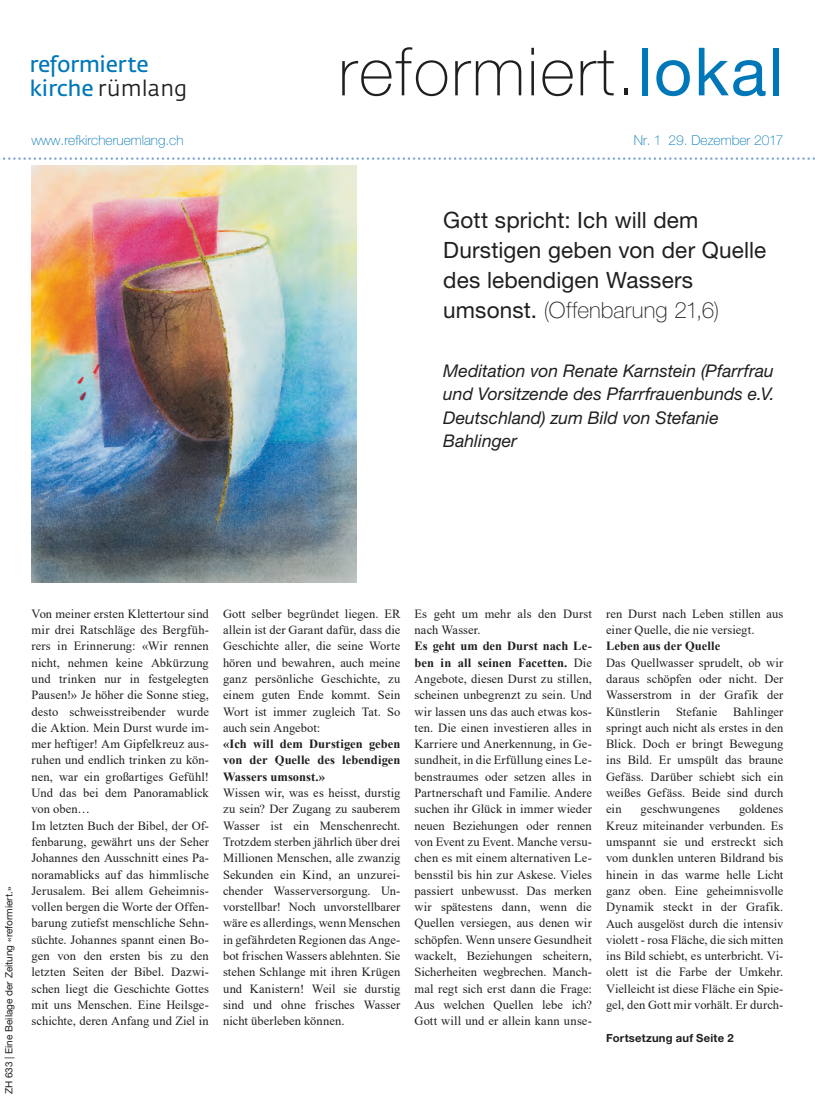
<style>
.page{position:relative;width:815px;height:1105px;background:#fff}
.page>*{position:absolute;margin:0;border:0;box-sizing:border-box;transform-origin:0 0}
.t1{font:100 66.62px "Helvetica Neue LT Std";letter-spacing:.03em;color:#1f1f1e}
._04_Haupttitel{font:22.5px/30px "Helvetica Neue LT Std";letter-spacing:.005em;color:#1f1f1e}
._04_Haupttitel-2{font:100 22.5px "Helvetica Neue LT Std";letter-spacing:.01em;color:#1f1f1e}
.t2{font:21.75px/24.5px "Fedra Sans";letter-spacing:-.02em;color:#0077b8}
._12_Quote{font:italic 17.5px/23.5px "Helvetica Neue LT Std";color:#1f1f1e}
.t3{font:100 13.75px "Helvetica Neue LT Std";color:#0077b8}
._00_Fliesstext{font:12.5px/16.2px "Times New Roman";letter-spacing:.005em;color:#1f1f1e;text-align:justify}
._00_Fliesstext-2{font:700 12.5px/16.2px "Times New Roman";letter-spacing:.005em;color:#1f1f1e;text-align:justify}
._01_Lead{font:700 11.25px "Helvetica Neue LT Std";letter-spacing:.02em;color:#1f1f1e}
.t4{font:10px "Helvetica Neue LT Std";color:#1f1f1e}
.s1{color:#1f1f1e}
.s2{font-weight:400;color:#0077b8}
.s3{font-weight:400}
.s4{font-weight:700}
</style>
<div class="page">
<svg style="left:0;top:157px;width:815px;height:3px"></svg>
<img style="left:32px;top:165px;width:325px;height:417px">
<p class="t2" style="left:29px;top:52px;width:159px">reformierte kirche <span class="s1">rümlang</span></p>
<p class="t1" style="left:338px;top:34px;width:446px">reformiert.<span class="s2">lokal</span></p>
<p class="t3" style="left:32px;top:132px;width:153px">www.refkircheruemlang.ch</p>
<p class="t3" style="left:633px;top:132px;width:151px">Nr. 1 29. Dezember 2017</p>
<p class="_04_Haupttitel" style="left:443px;top:205px;width:256px">Gott spricht: Ich will dem</p>
<p class="_04_Haupttitel" style="left:443px;top:235px;width:324px">Durstigen geben von der Quelle des lebendigen Wassers</p>
<p class="_04_Haupttitel-2" style="left:443px;top:297px;width:277px"><span class="s3">umsonst.</span> (Offenbarung 21,6)</p>
<p class="_12_Quote" style="left:443px;top:358px;width:332px">Meditation von Renate Karnstein (Pfarrfrau</p>
<p class="_12_Quote" style="left:443px;top:382px;width:333px">und Vorsitzende des Pfarrfrauenbunds e.V.<br>Deutschland) zum Bild von Stefanie</p>
<p class="_12_Quote" style="left:443px;top:429px;width:75px">Bahlinger</p>
<p class="t4" style="left:3px;top:1094px;width:209px;rotate:-90deg">ZH 633 | Eine Beilage der Zeitung «reformiert.»</p>
<p class="_00_Fliesstext" style="left:32px;top:605px;width:179px">Von meiner ersten Klettertour sind mir drei Ratschläge des Bergfüh&shy;rers in Erinnerung: «Wir rennen nicht, nehmen keine Abkürzung und trinken nur in festgelegten Pausen!» Je höher die Sonne stieg, desto schweisstreibender wurde die Aktion. Mein Durst wurde im&shy;mer heftiger! Am Gipfelkreuz aus&shy;ruhen und endlich trinken zu kön&shy;nen, war ein großartiges Gefühl!<br>Und das bei dem Panoramablick von oben…</p>
<p class="_00_Fliesstext" style="left:32px;top:817px;width:179px">Im letzten Buch der Bibel, der Of&shy;fenbarung, gewährt uns der Seher Johannes den Ausschnitt eines Pa&shy;noramablicks auf das himmlische Jerusalem. Bei allem Geheimnis&shy;vollen bergen die Worte der Offen&shy;barung zutiefst menschliche Sehn&shy;süchte. Johannes spannt einen Bo&shy;gen von den ersten bis zu den letzten Seiten der Bibel. Dazwi&shy;schen liegt die Geschichte Gottes mit uns Menschen. Eine Heilsge&shy;schichte, deren Anfang und Ziel in</p>
<p class="_00_Fliesstext" style="left:223px;top:605px;width:179px">Gott selber begründet liegen. ER allein ist der Garant dafür, dass die Geschichte aller, die seine Worte hören und bewahren, auch meine ganz persönliche Geschichte, zu einem guten Ende kommt. Sein Wort ist immer zugleich Tat. So auch sein Angebot:</p>
<p class="_00_Fliesstext-2" style="left:223px;top:735px;width:179px">«Ich will dem Durstigen geben von der Quelle des lebendigen Wassers umsonst.»</p>
<p class="_00_Fliesstext" style="left:223px;top:784px;width:179px">Wissen wir, was es heisst, durstig zu sein? Der Zugang zu sauberem Wasser ist ein Menschenrecht.<br>Trotzdem sterben jährlich über drei Millionen Menschen, alle zwanzig Sekunden ein Kind, an unzurei&shy;chender Wasserversorgung. Un&shy;vorstellbar! Noch unvorstellbarer wäre es allerdings, wenn Menschen in gefährdeten Regionen das Ange&shy;bot frischen Wassers ablehnten. Sie stehen Schlange mit ihren Krügen und Kanistern! Weil sie durstig sind und ohne frisches Wasser nicht überleben können.</p>
<p class="_00_Fliesstext" style="left:414px;top:605px;width:179px">Es geht um mehr als den Durst nach Wasser.</p>
<p class="_00_Fliesstext" style="left:414px;top:638px;width:179px"><span class="s4">Es geht um den Durst nach Le&shy;ben in all seinen Facetten.</span> Die Angebote, diesen Durst zu stillen, scheinen unbegrenzt zu sein. Und wir lassen uns das auch etwas kos&shy;ten. Die einen investieren alles in Karriere und Anerkennung, in Ge&shy;sundheit, in die Erfüllung eines Le&shy;benstraumes oder setzen alles in Partnerschaft und Familie. Andere suchen ihr Glück in immer wieder neuen Beziehungen oder rennen von Event zu Event. Manche versu&shy;chen es mit einem alternativen Le&shy;bensstil bis hin zur Askese. Vieles passiert unbewusst. Das merken wir spätestens dann, wenn die Quellen versiegen, aus denen wir schöpfen. Wenn unsere Gesundheit wackelt, Beziehungen scheitern, Sicherheiten wegbrechen. Manch&shy;mal regt sich erst dann die Frage:<br>Aus welchen Quellen lebe ich?<br>Gott will und er allein kann unse-</p>
<p class="_00_Fliesstext" style="left:606px;top:605px;width:179px">ren Durst nach Leben stillen aus einer Quelle, die nie versiegt.</p>
<p class="_00_Fliesstext-2" style="left:606px;top:638px;width:116px">Leben aus der Quelle</p>
<p class="_00_Fliesstext" style="left:606px;top:654px;width:179px">Das Quellwasser sprudelt, ob wir daraus schöpfen oder nicht. Der Wasserstrom in der Grafik der Künstlerin</p>
<p class="_00_Fliesstext" style="left:606px;top:703px;width:179px;text-indent:127px">Bahlinger springt auch nicht als erstes in den Blick. Doch er bringt Bewegung ins Bild. Er umspült das braune Gefäss. Darüber schiebt sich ein weißes Gefäss. Beide sind durch ein</p>
<p class="_00_Fliesstext" style="left:675px;top:703px;width:43px">Stefanie</p>
<p class="_00_Fliesstext" style="left:606px;top:801px;width:179px;text-indent:133px">goldenes Kreuz miteinander verbunden. Es umspannt sie und erstreckt sich vom dunklen unteren Bildrand bis hinein in das warme helle Licht ganz oben. Eine geheimnisvolle Dynamik steckt in der Grafik.<br>Auch ausgelöst durch die intensiv violett - rosa Fläche, die sich mitten ins Bild schiebt, es unterbricht. Vi&shy;olett ist die Farbe der Umkehr.<br>Vielleicht ist diese Fläche ein Spie&shy;gel, den Gott mir vorhält. Er durch-</p>
<p class="_00_Fliesstext" style="left:640px;top:801px;width:81px">geschwungenes</p>
<p class="_01_Lead" style="left:606px;top:1030px;width:129px">Fortsetzung auf Seite 2</p>
</div>
